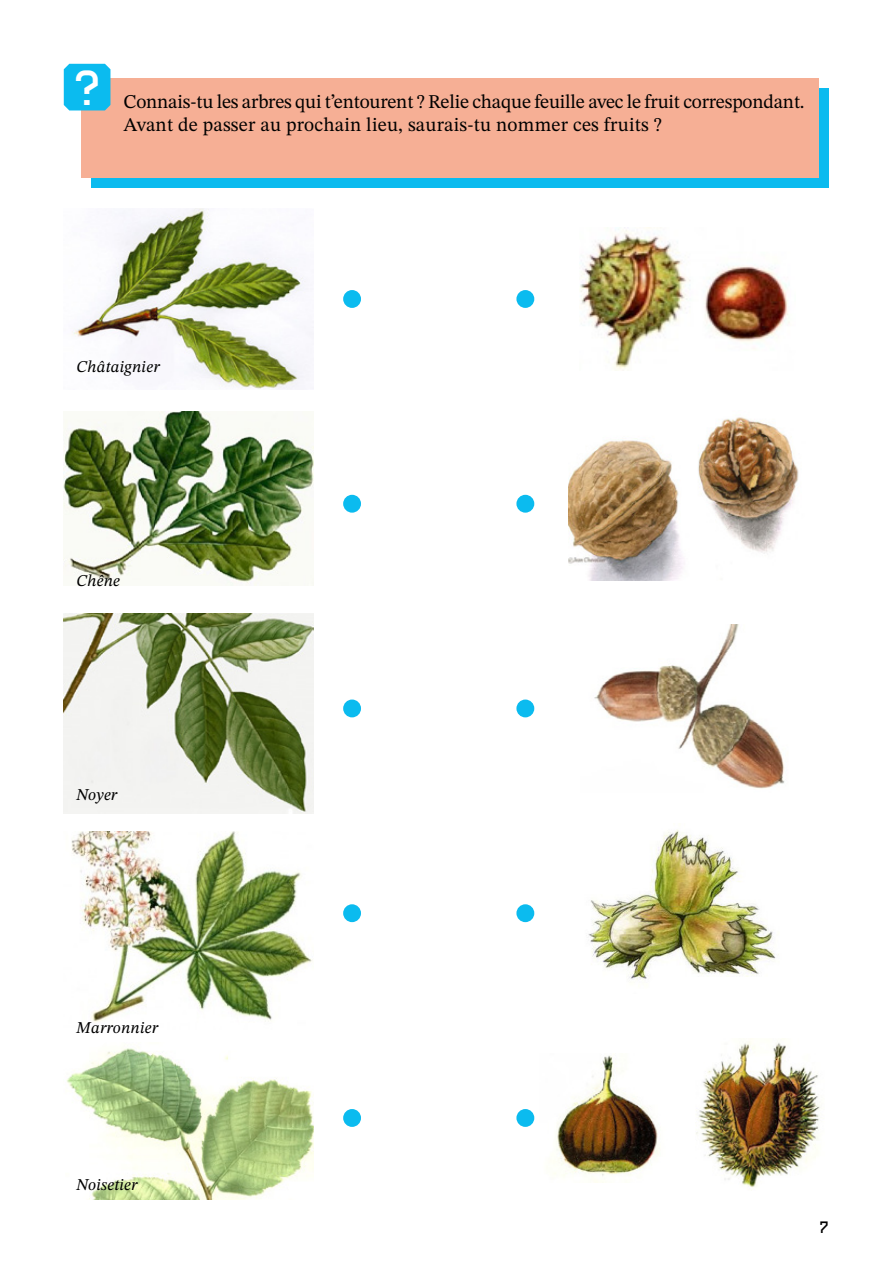
<style>
.page{position:relative;width:893px;height:1263px;background:#fff}
.page>*{position:absolute;margin:0;border:0;box-sizing:border-box;transform-origin:0 0}
.t1{font:49.5px "PP Supply Mono";color:#fff}
.t2{font:19.5px/23.4px "STIX Two Text";letter-spacing:-.01em;color:#000}
.t3{font:italic 16.5px "STIX Two Text";letter-spacing:.01em;color:#000}
.t4{font:16.5px "PP Supply Mono";color:#000}
</style>
<div class="page">
<img style="left:553px;top:1055px;width:107px;height:128px">
<img style="left:74px;top:208px;width:239px;height:181px">
<img style="left:64px;top:411px;width:249px;height:175px">
<img style="left:594px;top:624px;width:191px;height:165px">
<img style="left:71px;top:831px;width:242px;height:192px">
<img style="left:580px;top:227px;width:210px;height:144px">
<img style="left:66px;top:1048px;width:247px;height:151px">
<img style="left:588px;top:829px;width:191px;height:151px">
<img style="left:569px;top:417px;width:230px;height:163px">
<img style="left:64px;top:613px;width:249px;height:201px">
<img style="left:696px;top:1041px;width:124px;height:147px">
<div style="left:343px;top:290px;width:18px;height:18px;background:#0bbbef;border-radius:50%"></div>
<div style="left:343px;top:495px;width:18px;height:18px;background:#0bbbef;border-radius:50%"></div>
<div style="left:343px;top:699px;width:18px;height:18px;background:#0bbbef;border-radius:50%"></div>
<div style="left:343px;top:904px;width:18px;height:18px;background:#0bbbef;border-radius:50%"></div>
<div style="left:343px;top:1109px;width:18px;height:18px;background:#0bbbef;border-radius:50%"></div>
<div style="left:516px;top:290px;width:18px;height:18px;background:#0bbbef;border-radius:50%"></div>
<div style="left:516px;top:495px;width:18px;height:18px;background:#0bbbef;border-radius:50%"></div>
<div style="left:516px;top:699px;width:18px;height:18px;background:#0bbbef;border-radius:50%"></div>
<div style="left:516px;top:904px;width:18px;height:18px;background:#0bbbef;border-radius:50%"></div>
<div style="left:516px;top:1109px;width:18px;height:18px;background:#0bbbef;border-radius:50%"></div>
<div style="left:91px;top:88px;width:738px;height:100px;background:#0bbbef"></div>
<div style="left:81px;top:78px;width:738px;height:99px;background:#f6af95"></div>
<div style="left:64px;top:64px;width:46px;height:46px;background:#0bbbef"></div>
<h1 class="t1" style="left:72px;top:53px;width:31px">?</h1>
<p class="t2" style="left:124px;top:90px;width:683px">Connais-tu les arbres qui t’entourent ? Relie chaque feuille avec le fruit correspondant.<br>Avant de passer au prochain lieu, saurais-tu nommer ces fruits ?</p>
<p class="t3" style="left:77px;top:355px;width:85px">Châtaignier</p>
<p class="t3" style="left:77px;top:569px;width:45px">Chêne</p>
<p class="t3" style="left:77px;top:783px;width:42px">Noyer</p>
<p class="t3" style="left:77px;top:1015px;width:83px">Marronnier</p>
<p class="t3" style="left:77px;top:1173px;width:63px">Noisetier</p>
<p class="t4" style="left:819px;top:1216px;width:11px">7</p>
</div>
